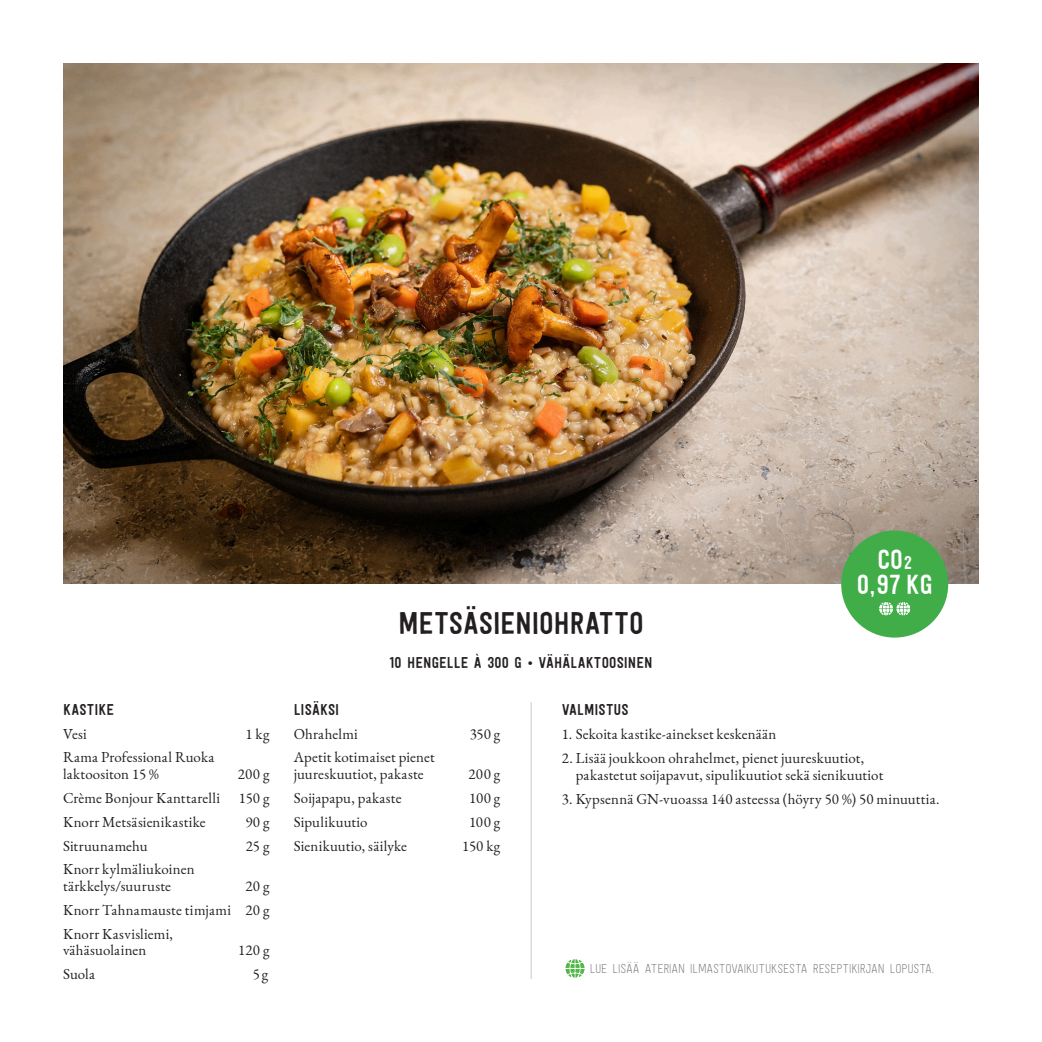
<style>
.page{position:relative;width:1042px;height:1042px;background:#fff}
.page>*{position:absolute;margin:0;border:0;box-sizing:border-box;transform-origin:0 0}
.t1{font:31.5px "Festivo Letters No 19";letter-spacing:-.01em;color:#231f20}
.t2{font:27.65px "Festivo Letters No 19";color:#fff}
.t3{font:15.75px "Festivo Letters No 19";letter-spacing:.005em;color:#231f20}
.t4{font:14.88px "EB Garamond";letter-spacing:.01em;color:#231f20}
.t5{font:14.88px "Festivo Letters No 18";letter-spacing:-.015em;color:#6d6f71}
.s1{font-size:18.38px}
</style>
<div class="page">
<img style="left:63px;top:63px;width:916px;height:520px">
<hr style="left:531px;top:702px;width:1px;height:277px;background:#c7c9cb">
<div style="left:841px;top:530px;width:107px;height:107px;background:#41ad49;border-radius:50%"></div>
<svg style="left:879px;top:602px;width:31px;height:13px"></svg>
<svg style="left:566px;top:959px;width:18px;height:18px"></svg>
<p class="t3" style="left:63px;top:700px;width:53px">KASTIKE</p>
<p class="t4" style="left:63px;top:724px;width:25px">Vesi</p>
<p class="t4" style="left:245px;top:724px;width:26px">1 kg</p>
<p class="t4" style="left:63px;top:748px;width:153px">Rama Professional Ruoka</p>
<p class="t4" style="left:63px;top:764px;width:97px">laktoositon 15 %</p>
<p class="t4" style="left:238px;top:764px;width:33px">200 g</p>
<p class="t4" style="left:63px;top:788px;width:159px">Crème Bonjour Kanttarelli</p>
<p class="t4" style="left:239px;top:788px;width:32px">150 g</p>
<p class="t4" style="left:63px;top:812px;width:144px">Knorr Metsäsienikastike</p>
<p class="t4" style="left:245px;top:812px;width:26px">90 g</p>
<p class="t4" style="left:63px;top:836px;width:86px">Sitruunamehu</p>
<p class="t4" style="left:246px;top:836px;width:25px">25 g</p>
<p class="t4" style="left:63px;top:860px;width:133px">Knorr kylmäliukoinen</p>
<p class="t4" style="left:63px;top:876px;width:109px">tärkkelys/suuruste</p>
<p class="t4" style="left:245px;top:876px;width:26px">20 g</p>
<p class="t4" style="left:63px;top:900px;width:208px">Knorr Tahnamauste timjami 20 g</p>
<p class="t4" style="left:63px;top:924px;width:112px">Knorr Kasvisliemi,</p>
<p class="t4" style="left:63px;top:940px;width:85px">vähäsuolainen</p>
<p class="t4" style="left:238px;top:940px;width:33px">120 g</p>
<p class="t4" style="left:63px;top:964px;width:34px">Suola</p>
<p class="t4" style="left:253px;top:964px;width:17px">5 g</p>
<p class="t1" style="left:398px;top:604px;width:247px">METSÄSIENIOHRATTO</p>
<p class="t3" style="left:389px;top:653px;width:265px">10 HENGELLE À 300 G • VÄHÄLAKTOOSINEN</p>
<p class="t2" style="left:877px;top:543px;width:36px">CO<span class="s1">2</span></p>
<p class="t2" style="left:857px;top:568px;width:77px">0,97 KG</p>
<p class="t3" style="left:294px;top:700px;width:47px">LISÄKSI</p>
<p class="t4" style="left:294px;top:724px;width:66px">Ohrahelmi</p>
<p class="t4" style="left:470px;top:724px;width:32px">350 g</p>
<p class="t4" style="left:294px;top:748px;width:142px">Apetit kotimaiset pienet</p>
<p class="t4" style="left:294px;top:764px;width:131px">juureskuutiot, pakaste</p>
<p class="t4" style="left:468px;top:764px;width:33px">200 g</p>
<p class="t4" style="left:294px;top:788px;width:109px">Soijapapu, pakaste</p>
<p class="t4" style="left:469px;top:788px;width:33px">100 g</p>
<p class="t4" style="left:294px;top:812px;width:75px">Sipulikuutio</p>
<p class="t4" style="left:469px;top:812px;width:33px">100 g</p>
<p class="t4" style="left:294px;top:836px;width:115px">Sienikuutio, säilyke</p>
<p class="t4" style="left:462px;top:836px;width:40px">150 kg</p>
<p class="t3" style="left:562px;top:700px;width:68px">VALMISTUS</p>
<p class="t4" style="left:562px;top:724px;width:216px">1. Sekoita kastike-ainekset keskenään</p>
<p class="t4" style="left:562px;top:748px;width:304px">2. Lisää joukkoon ohrahelmet, pienet juureskuutiot,</p>
<p class="t4" style="left:576px;top:765px;width:309px">pakastetut soijapavut, sipulikuutiot sekä sienikuutiot</p>
<p class="t4" style="left:562px;top:789px;width:379px">3. Kypsennä GN-vuoassa 140 asteessa (höyry 50 %) 50 minuuttia.</p>
<p class="t5" style="left:590px;top:960px;width:346px">LUE LISÄÄ ATERIAN ILMASTOVAIKUTUKSESTA RESEPTIKIRJAN LOPUSTA.</p>
</div>
